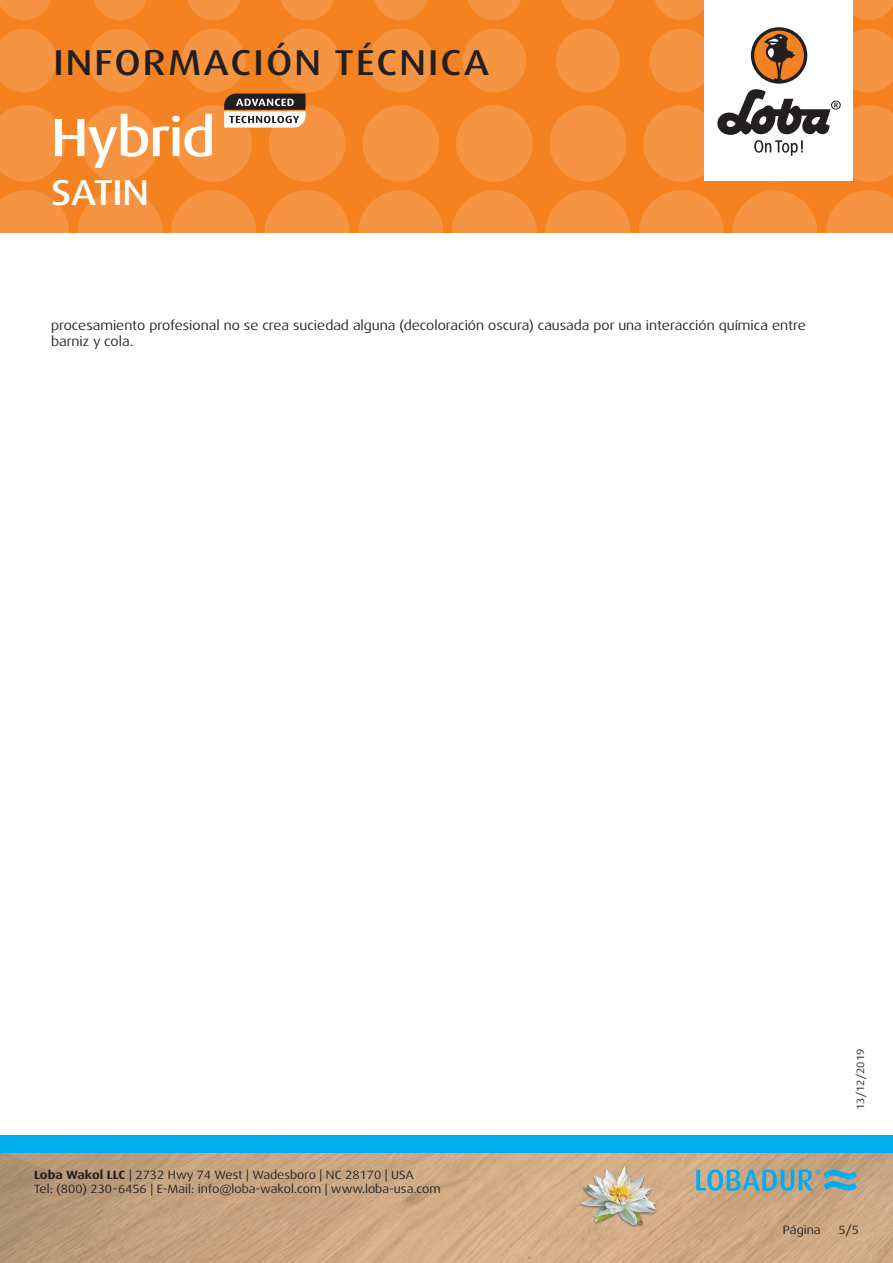
<style>
.page{position:relative;width:893px;height:1263px;background:#fff}
.page>*{position:absolute;margin:0;border:0;box-sizing:border-box;transform-origin:0 0}
.t1{font:500 expanded 54px "Dax Pro";letter-spacing:-.025em;color:#fff}
.t2{font:500 expanded 36px "Dax Pro";letter-spacing:.06em;color:#231f20}
.t3{font:500 expanded 36px "Dax Pro";letter-spacing:-.015em;color:#fff}
.Text{font:expanded 13.5px/16.2px "Dax Pro";color:#231f20}
.t4{font:expanded 12px/14.4px "Dax Pro";color:#231f20}
.t5{font:expanded 10.5px "Dax Pro";color:#231f20}
.s1{font-weight:700}
</style>
<div class="page">
<div style="left:0;top:0;width:893px;height:233px;background:#f58220"></div>
<svg style="left:0;top:190px;width:69px;height:43px"></svg>
<svg style="left:78px;top:190px;width:85px;height:85px;fill:#f69441"></svg>
<svg style="left:171px;top:190px;width:85px;height:85px;fill:#f69441"></svg>
<svg style="left:265px;top:190px;width:85px;height:85px;fill:#f69441"></svg>
<svg style="left:358px;top:190px;width:85px;height:85px;fill:#f69441"></svg>
<svg style="left:545px;top:190px;width:85px;height:85px;fill:#f69441"></svg>
<svg style="left:452px;top:190px;width:85px;height:85px;fill:#f69441"></svg>
<svg style="left:732px;top:190px;width:85px;height:85px;fill:#f69441"></svg>
<svg style="left:639px;top:190px;width:85px;height:85px;fill:#f69441"></svg>
<svg style="left:826px;top:190px;width:67px;height:43px"></svg>
<svg style="left:0;top:105px;width:65px;height:77px"></svg>
<svg style="left:82px;top:105px;width:76px;height:77px"></svg>
<svg style="left:456px;top:105px;width:77px;height:77px"></svg>
<svg style="left:362px;top:105px;width:77px;height:77px"></svg>
<svg style="left:550px;top:105px;width:76px;height:77px"></svg>
<svg style="left:0;top:29px;width:56px;height:63px"></svg>
<svg style="left:88px;top:29px;width:64px;height:63px"></svg>
<svg style="left:462px;top:29px;width:64px;height:63px"></svg>
<svg style="left:369px;top:29px;width:64px;height:63px"></svg>
<svg style="left:556px;top:29px;width:64px;height:63px"></svg>
<svg style="left:0;top:0;width:51px;height:20px"></svg>
<svg style="left:187px;top:0;width:53px;height:20px"></svg>
<svg style="left:468px;top:0;width:53px;height:20px"></svg>
<svg style="left:655px;top:0;width:49px;height:20px"></svg>
<svg style="left:93px;top:0;width:54px;height:20px"></svg>
<svg style="left:374px;top:0;width:54px;height:20px"></svg>
<svg style="left:281px;top:0;width:53px;height:20px"></svg>
<svg style="left:561px;top:0;width:54px;height:20px"></svg>
<svg style="left:853px;top:0;width:40px;height:20px"></svg>
<img style="left:0;top:1152px;width:893px;height:111px">
<div style="left:0;top:1135px;width:893px;height:17px;background:#00aeef"></div>
<div style="left:704px;top:0;width:149px;height:181px;background:#fff"></div>
<svg style="left:643px;top:29px;width:250px;height:153px"></svg>
<img style="left:578px;top:1161px;width:82px;height:81px">
<svg style="left:696px;top:1169px;width:161px;height:22px;background:#74a7ae"></svg>
<svg style="left:175px;top:29px;width:170px;height:153px"></svg>
<h2 class="t2" style="left:53px;top:40px;width:438px">INFORMACIÓN TÉCNICA</h2>
<p class="t1" style="left:51px;top:103px;width:166px">Hybrid</p>
<h2 class="t3" style="left:51px;top:169px;width:99px">SATIN</h2>
<p class="Text" style="left:51px;top:317px;width:756px">procesamiento profesional no se crea suciedad alguna (decoloración oscura) causada por una interacción química entre barniz y cola.</p>
<p class="t4" style="left:34px;top:1167px;width:408px"><span class="s1">Loba Wakol LLC</span> | 2732 Hwy 74 West | Wadesboro | NC 28170 | USA<br>Tel: (800) 230-6456 | E-Mail: info@loba-wakol.com | www.loba-usa.com</p>
<p class="t5" style="left:854px;top:1110px;width:63px;rotate:-90deg">13/12/2019</p>
<p class="t4" style="left:783px;top:1223px;width:39px">Página</p>
<p class="t4" style="left:838px;top:1223px;width:22px">5/5</p>
</div>
